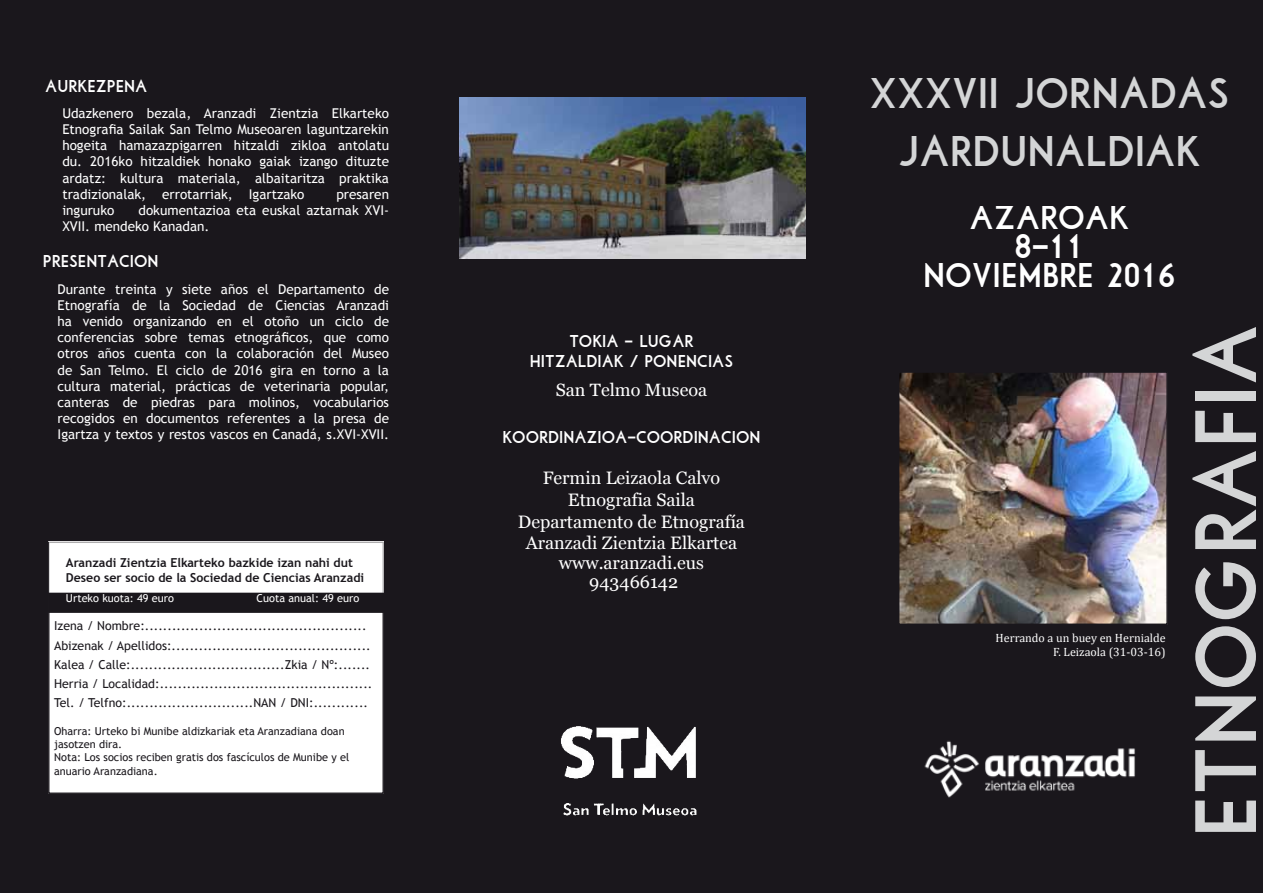
<style>
.page{position:relative;width:1263px;height:893px;background:#fff}
.page>*{position:absolute;margin:0;border:0;box-sizing:border-box;transform-origin:0 0}
.t1{font:700 60.75px "Libby";color:#d4d5d6}
.t2{font:700 30px/57.9px "Libby";color:#d4d5d6}
.t3{font:700 24px/28.8px "Libby";color:#fff;text-align:center}
.t4{font:18px/21.6px "Vani";color:#fff;text-align:center}
.t5{font:17.85px "Vani";color:#fff}
.t6{font:13.5px/16.2px "Trebuchet MS";color:#fff;text-align:justify}
.t7{font:12.3px/19.2px "Trebuchet MS";color:#1a171c}
.t8{font:700 12.3px/14.9px "Trebuchet MS";color:#1a171c}
.t9{font:700 12px/19.5px "Libby";color:#fff}
.t10{font:12px/14.4px "Cambria";color:#fff;text-align:right}
.t11{font:10.95px/13.2px "Trebuchet MS";color:#1a171c}
.t12{font:10.95px "Trebuchet MS";color:#fff}
</style>
<div class="page">
<div style="left:0;top:0;width:427px;height:893px;background:#1a171c"></div>
<div style="left:422px;top:0;width:841px;height:893px;background:#1a171c"></div>
<img style="left:561px;top:726px;width:136px;height:90px">
<img style="left:459px;top:98px;width:346px;height:161px">
<div style="left:48px;top:542px;width:336px;height:252px;background:#fff"></div>
<div style="left:49px;top:593px;width:334px;height:19px;background:#1a171c"></div>
<div style="left:48px;top:593px;width:336px;height:20px;border:1px solid #1a171c"></div>
<img style="left:924px;top:741px;width:211px;height:57px">
<img style="left:901px;top:374px;width:264px;height:248px">
<div style="left:898px;top:371px;width:270px;height:254px;border:2px solid #1a171c"></div>
<p class="t9" style="left:45px;top:77px;width:104px">AU RKEZPENA</p>
<p class="t6" style="left:62px;top:105px;width:328px">Udazkenero bezala, Aranzadi Zientzia Elkarteko Etnografia Sailak San Telmo Museoaren laguntzarekin hogeita hamazazpigarren hitzaldi zikloa antolatu du. 2016ko hitzaldiek honako gaiak izango dituzte ardatz: kultura materiala, albaitaritza praktika tradizionalak, errotarriak, Igartzako</p>
<p class="t6" style="left:336px;top:186px;width:54px">presaren</p>
<p class="t6" style="left:62px;top:202px;width:328px;text-indent:76px">dokumentazioa eta euskal aztarnak XVI-<br>XVII. mendeko Kanadan.</p>
<p class="t6" style="left:62px;top:202px;width:54px">inguruko</p>
<p class="t9" style="left:43px;top:252px;width:117px">PRESENTACIÓOÓN</p>
<p class="t6" style="left:58px;top:281px;width:333px">Durante treinta y siete años el Departamento de Etnografía de la Sociedad de Ciencias Aranzadi ha venido organizando en el otoño un ciclo de conferencias sobre temas etnográficos, que como otros años cuenta con la colaboración del Museo de San Telmo. El ciclo de 2016 gira en torno a la cultura material, prácticas de veterinaria popular, canteras de piedras para molinos, vocabularios recogidos en documentos referentes a la presa de Igartza y textos y restos vascos en Canadá, s.XVI-XVII.</p>
<p class="t8" style="left:66px;top:556px;width:300px">Aranzadi Zientzia Elkarteko bazkide izan nahi dut<br>Deseo ser socio de la Sociedad de Ciencias Aranzadi</p>
<p class="t12" style="left:66px;top:592px;width:110px">Urteko kuota: 49 euro</p>
<p class="t12" style="left:257px;top:592px;width:104px">Cuota anual: 49 euro</p>
<p class="t7" style="left:54px;top:617px;width:320px">Izena / Nombre:.................................................<br>Abizenak / Apellidos:............................................<br>Kalea / Calle:..................................Zkia / Nº:.......<br>Herria / Localidad:...............................................<br>Tel. / Telfno:............................NAN / DNI:............</p>
<p class="t11" style="left:54px;top:725px;width:297px">Oharra: Urteko bi Munibe aldizkariak eta Aranzadiana doan jasotzen dira.<br>Nota: Los socios reciben gratis dos fascículos de Munibe y el anuario Aranzadiana.</p>
<p class="t9" style="left:530px;top:332px;width:142px;text-indent:95px">- LUGAR<br>HITZALDIAK / PONEN</p>
<p class="t9" style="left:569px;top:332px;width:21px">TOKIA</p>
<p class="t9" style="left:697px;top:352px;width:37px">CIAS</p>
<h3 class="t5" style="left:556px;top:379px;width:153px">San Telmo Museoa</h3>
<p class="t9" style="left:502px;top:429px;width:23px">KOOR</p>
<p class="t9" style="left:548px;top:429px;width:22px">DINAZIOA</p>
<p class="t9" style="left:627px;top:429px;width:22px">-COOR</p>
<p class="t9" style="left:683px;top:429px;width:21px">DINA</p>
<p class="t9" style="left:721px;top:429px;width:21px">CION</p>
<h3 class="t4" style="left:518px;top:467px;width:229px">Fermin Leizaola Calvo<br>Etnografia Saila<br>Departamento de Etnografía<br>Aranzadi Zientzia Elkartea</h3>
<h3 class="t4" style="left:559px;top:553px;width:147px;line-height:19.5px">www.aranzadi.eus<br>943466142</h3>
<h2 class="t2" style="left:869px;top:67px;width:195px">XXXVI I JORNA</h2>
<h2 class="t2" style="left:898px;top:67px;width:332px;text-indent:251px">DAS<br>JARDUNALDIAK</h2>
<h3 class="t3" style="left:923px;top:205px;width:254px">AZAROAK<br>8-11<br>NOVIEMBRE 2016</h3>
<p class="t10" style="left:995px;top:631px;width:172px">Herrando a un buey en Hernialde<br>F. Leizaola (31-03-16)</p>
<h1 class="t1" style="left:1190px;top:838px;width:515px;rotate:-90deg">ETNOGRAFIA</h1>
</div>
